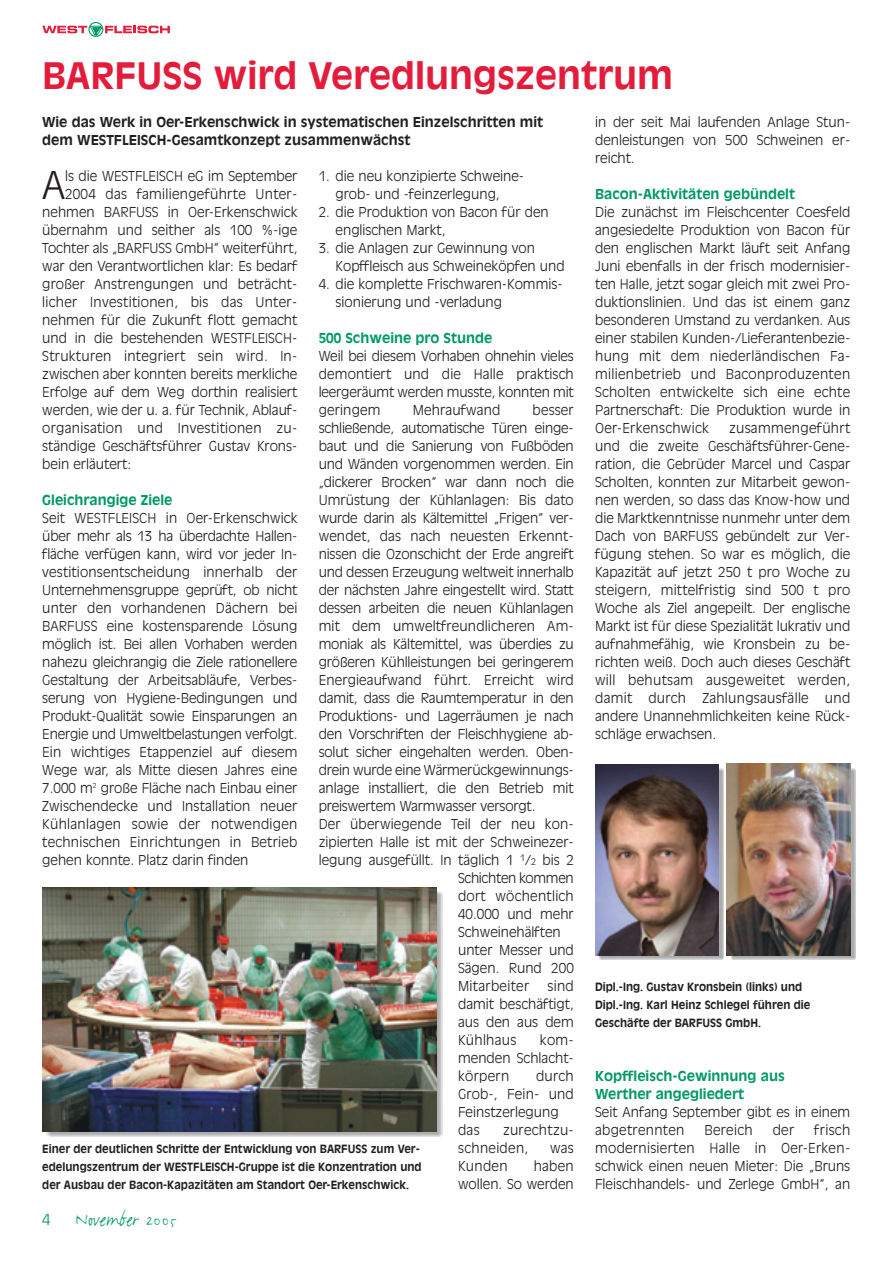
<style>
.page{position:relative;width:893px;height:1263px;background:#fff}
.page>*{position:absolute;margin:0;border:0;box-sizing:border-box;transform-origin:0 0}
.t1{font:300 37.8px "Antique Olive";color:#231f20}
.t2{font:700 36px "Antique Olive";color:#e41c3b}
.t3{font:21px "FF Justlefthand";color:#009964}
.t4{font:300 13.5px/18px "Antique Olive";color:#231f20;text-align:justify}
.t5{font:300 13.5px/18px "Antique Olive";letter-spacing:.02em;color:#231f20}
.t6{font:700 13.5px/18px "Antique Olive";color:#009964}
.t7{font:700 13.5px/18px "Antique Olive";color:#231f20}
.t8{font:300 13.5px "Antique Olive";letter-spacing:-.02em;color:#231f20}
.t9{font:700 11.25px/18px "Antique Olive";color:#231f20;scale:.95 1}
.s1{font-size:9px}
.s2{font-family:"Antique Olive";font-weight:300;font-size:15px}
</style>
<div class="page">
<div style="left:88px;top:22px;width:15px;height:15px;border:1px solid #009964;border-radius:50%"></div>
<svg style="left:42px;top:25px;width:128px;height:12px"></svg>
<img style="left:599px;top:768px;width:124px;height:191px">
<img style="left:731px;top:768px;width:124px;height:191px">
<img style="left:595px;top:765px;width:123px;height:190px">
<img style="left:727px;top:764px;width:123px;height:191px">
<img style="left:47px;top:891px;width:395px;height:245px">
<img style="left:42px;top:887px;width:395px;height:245px">
<h2 class="t2" style="left:42px;top:61px;width:632px">BARFUSS wird Veredlungszentrum</h2>
<p class="t7" style="left:42px;top:113px;width:502px">Wie das Werk in Oer-Erkenschwick in systematischen Einzelschritten mit dem WESTFLEISCH-Gesamtkonzept zusammenwächst</p>
<p class="t4" style="left:595px;top:113px;width:257px">in der seit Mai laufenden Anlage Stun&shy;denleistungen von 500 Schweinen er&shy;reicht.</p>
<p class="t6" style="left:595px;top:185px;width:201px">Bacon-Aktivitäten gebündelt</p>
<p class="t4" style="left:595px;top:203px;width:257px">Die zunächst im Fleischcenter Coesfeld angesiedelte Produktion von Bacon für den englischen Markt läuft seit Anfang Juni ebenfalls in der frisch modernisier&shy;ten Halle, jetzt sogar gleich mit zwei Pro&shy;duktionslinien. Und das ist einem ganz besonderen Umstand zu verdanken. Aus einer stabilen Kunden-/Lieferantenbezie&shy;hung mit dem niederländischen Fa&shy;milienbetrieb und Baconproduzenten Scholten entwickelte sich eine echte Partnerschaft: Die Produktion wurde in Oer-Erkenschwick</p>
<p class="t4" style="left:319px;top:167px;width:207px;text-align:center">1. die neu konzipierte Schweine&shy;grob- und -feinzerlegung,</p>
<p class="t4" style="left:336px;top:203px;width:215px;text-indent:-17px">2. die Produktion von Bacon für den englischen Markt,</p>
<p class="t4" style="left:336px;top:239px;width:231px;text-indent:-17px">3. die Anlagen zur Gewinnung von<br>Kopffleisch aus Schweineköpfen und</p>
<p class="t4" style="left:336px;top:275px;width:229px;text-indent:-17px">4. die komplette Frischwaren-Kommis&shy;sionierung und -verladung</p>
<p class="t6" style="left:319px;top:329px;width:175px">500 Schweine pro Stunde</p>
<p class="t4" style="left:319px;top:347px;width:257px">Weil bei diesem Vorhaben ohnehin vieles demontiert und die Halle praktisch leergeräumt werden musste, konnten mit geringem</p>
<h1 class="t1" style="left:42px;top:169px;width:25px">A</h1>
<p class="t4" style="left:65px;top:167px;width:234px">ls die WESTFLEISCH eG im September</p>
<p class="t5" style="left:65px;top:185px;width:234px">2004 das familiengeführte Unter-</p>
<p class="t4" style="left:42px;top:203px;width:257px">nehmen BARFUSS in Oer-Erkenschwick</p>
<p class="t4" style="left:42px;top:221px;width:257px">übernahm und seither als 100 %-ige</p>
<p class="t4" style="left:42px;top:239px;width:257px">Tochter als „BARFUSS GmbH“ weiterführt,</p>
<p class="t4" style="left:42px;top:257px;width:257px">war den Verantwortlichen klar: Es bedarf</p>
<p class="t4" style="left:42px;top:275px;width:257px">großer Anstrengungen und beträcht-</p>
<p class="t5" style="left:42px;top:293px;width:257px">licher Investitionen, bis das Unter-</p>
<p class="t4" style="left:42px;top:311px;width:257px">nehmen für die Zukunft flott gemacht</p>
<p class="t4" style="left:42px;top:329px;width:257px">und in die bestehenden WESTFLEISCH-</p>
<p class="t5" style="left:42px;top:347px;width:257px">Strukturen integriert sein wird. In-</p>
<p class="t4" style="left:42px;top:365px;width:257px">zwischen aber konnten bereits merkliche</p>
<p class="t4" style="left:42px;top:383px;width:257px">Erfolge auf dem Weg dorthin realisiert</p>
<p class="t4" style="left:42px;top:401px;width:257px">werden, wie der u. a. für Technik, Ablauf-</p>
<p class="t5" style="left:42px;top:419px;width:257px">organisation und Investitionen zu-</p>
<p class="t4" style="left:42px;top:437px;width:257px">ständige Geschäftsführer Gustav Krons-</p>
<p class="t4" style="left:42px;top:455px;width:90px">bein erläutert:</p>
<p class="t6" style="left:42px;top:491px;width:132px">Gleichrangige Ziele</p>
<p class="t4" style="left:42px;top:509px;width:257px">Seit WESTFLEISCH in Oer-Erkenschwick über mehr als 13 ha überdachte Hallen&shy;fläche verfügen kann, wird vor jeder In&shy;vestitionsentscheidung innerhalb der Unternehmensgruppe geprüft, ob nicht unter den vorhandenen Dächern bei BARFUSS eine kostensparende Lösung möglich ist. Bei allen Vorhaben werden nahezu gleichrangig die Ziele rationellere Gestaltung der Arbeitsabläufe, Verbes&shy;serung von Hygiene-Bedingungen und Produkt-Qualität sowie Einsparungen an Energie und Umweltbelastungen verfolgt.<br>Ein wichtiges Etappenziel auf diesem Wege war, als Mitte diesen Jahres eine 7.000 m<sup>2</sup> große Fläche nach Einbau einer Zwischendecke und Installation neuer Kühlanlagen sowie der notwendigen technischen Einrichtungen in Betrieb gehen konnte. Platz darin finden</p>
<p class="t4" style="left:413px;top:401px;width:89px">Mehraufwand</p>
<p class="t4" style="left:533px;top:401px;width:43px">besser</p>
<p class="t4" style="left:319px;top:419px;width:257px">schließende, automatische Türen einge-</p>
<p class="t4" style="left:319px;top:437px;width:257px">baut und die Sanierung von Fußböden</p>
<p class="t4" style="left:319px;top:455px;width:257px">und Wänden vorgenommen werden. Ein</p>
<p class="t4" style="left:319px;top:473px;width:257px">„dickerer Brocken“ war dann noch die</p>
<p class="t4" style="left:319px;top:491px;width:257px">Umrüstung der Kühlanlagen: Bis dato</p>
<p class="t4" style="left:319px;top:509px;width:257px">wurde darin als Kältemittel „Frigen“ ver-</p>
<p class="t4" style="left:319px;top:527px;width:257px">wendet, das nach neuesten Erkennt-</p>
<p class="t4" style="left:319px;top:545px;width:257px">nissen die Ozonschicht der Erde angreift</p>
<p class="t4" style="left:319px;top:563px;width:257px">und dessen Erzeugung weltweit innerhalb</p>
<p class="t4" style="left:319px;top:581px;width:257px">der nächsten Jahre eingestellt wird. Statt</p>
<p class="t4" style="left:319px;top:599px;width:257px">dessen arbeiten die neuen Kühlanlagen</p>
<p class="t4" style="left:319px;top:617px;width:257px">mit dem umweltfreundlicheren Am-</p>
<p class="t4" style="left:319px;top:635px;width:257px">moniak als Kältemittel, was überdies zu</p>
<p class="t4" style="left:319px;top:653px;width:257px">größeren Kühlleistungen bei geringerem</p>
<p class="t4" style="left:319px;top:671px;width:257px">Energieaufwand führt. Erreicht wird</p>
<p class="t4" style="left:319px;top:689px;width:257px">damit, dass die Raumtemperatur in den</p>
<p class="t4" style="left:319px;top:707px;width:257px">Produktions- und Lagerräumen je nach</p>
<p class="t4" style="left:319px;top:725px;width:257px">den Vorschriften der Fleischhygiene ab-</p>
<p class="t4" style="left:319px;top:743px;width:257px">solut sicher eingehalten werden. Oben-</p>
<p class="t4" style="left:319px;top:761px;width:257px">drein wurde eine Wärmerückgewinnungs-</p>
<p class="t4" style="left:319px;top:779px;width:257px">anlage installiert, die den Betrieb mit</p>
<p class="t4" style="left:319px;top:797px;width:218px">preiswertem Warmwasser versorgt.</p>
<p class="t4" style="left:319px;top:815px;width:257px">Der überwiegende Teil der neu kon-</p>
<p class="t4" style="left:319px;top:833px;width:257px">zipierten Halle ist mit der Schweinezer-</p>
<p class="t4" style="left:319px;top:851px;width:257px">legung ausgefüllt. In täglich 1 <sup>1</sup>/<span class="s1">2</span> bis 2</p>
<p class="t8" style="left:458px;top:872px;width:117px">Schichten kommen</p>
<p class="t5" style="left:458px;top:887px;width:117px">dort wöchentlich</p>
<p class="t4" style="left:458px;top:905px;width:117px">40.000 und mehr</p>
<p class="t4" style="left:458px;top:923px;width:104px">Schweinehälften</p>
<p class="t4" style="left:458px;top:941px;width:117px">unter Messer und</p>
<p class="t4" style="left:458px;top:959px;width:117px">Sägen. Rund 200</p>
<p class="t5" style="left:458px;top:977px;width:73px">Mitarbeiter</p>
<p class="t4" style="left:595px;top:419px;width:257px;text-indent:134px">zusammengeführt und die zweite Geschäftsführer-Gene&shy;ration, die Gebrüder Marcel und Caspar Scholten, konnten zur Mitarbeit gewon&shy;nen werden, so dass das Know-how und die Marktkenntnisse nunmehr unter dem Dach von BARFUSS gebündelt zur Ver&shy;fügung stehen. So war es möglich, die Kapazität auf jetzt 250 t pro Woche zu steigern, mittelfristig sind 500 t pro Woche als Ziel angepeilt. Der englische Markt ist für diese Spezialität lukrativ und aufnahmefähig, wie Kronsbein zu be&shy;richten weiß. Doch auch dieses Geschäft will behutsam ausgeweitet werden, damit durch Zahlungsausfälle und andere Unannehmlichkeiten keine Rück&shy;schläge erwachsen.</p>
<p class="t4" style="left:458px;top:977px;width:117px;text-indent:89px">sind damit beschäftigt, aus den aus dem Kühlhaus</p>
<p class="t9" style="left:595px;top:978px;width:228px">Dipl.-Ing. Gustav Kronsbein (links) und<br>Dipl.-Ing. Karl Heinz Schlegel führen die<br>Geschäfte der BARFUSS GmbH.</p>
<p class="t4" style="left:458px;top:1031px;width:117px;text-indent:82px">kom&shy;menden Schlacht&shy;körpern</p>
<p class="t6" style="left:595px;top:1067px;width:191px">Kopffleisch-Gewinnung aus<br>Werther angegliedert</p>
<p class="t4" style="left:595px;top:1103px;width:257px">Seit Anfang September gibt es in einem abgetrennten</p>
<p class="t4" style="left:458px;top:1067px;width:117px;text-align:left;text-indent:78px">durch<br>Grob-, Fein- und<br>Feinstzerlegung das</p>
<p class="t4" style="left:595px;top:1121px;width:257px;text-indent:219px">frisch modernisierten Halle in Oer-Erken&shy;schwick einen neuen Mieter: Die „Bruns Fleischhandels- und Zerlege GmbH“, an</p>
<p class="t5" style="left:704px;top:1121px;width:50px">Bereich</p>
<p class="t4" style="left:773px;top:1121px;width:23px">der</p>
<p class="t5" style="left:458px;top:1121px;width:117px;text-indent:45px">zurechtzu&shy;schneiden,</p>
<p class="t9" style="left:42px;top:1140px;width:401px">Einer der deutlichen Schritte der Entwicklung von BARFUSS zum Ver&shy;edelungszentrum der WESTFLEISCH-Gruppe ist die Konzentration und der Ausbau der Bacon-Kapazitäten am Standort Oer-Erkenschwick.</p>
<p class="t4" style="left:550px;top:1139px;width:25px">was</p>
<p class="t4" style="left:458px;top:1157px;width:117px;text-align:right">haben<br>wollen. So werden</p>
<p class="t4" style="left:458px;top:1157px;width:51px">Kunden</p>
<h3 class="t3" style="left:42px;top:1212px;width:137px"><span class="s2">4</span> November 2005</h3>
</div>
